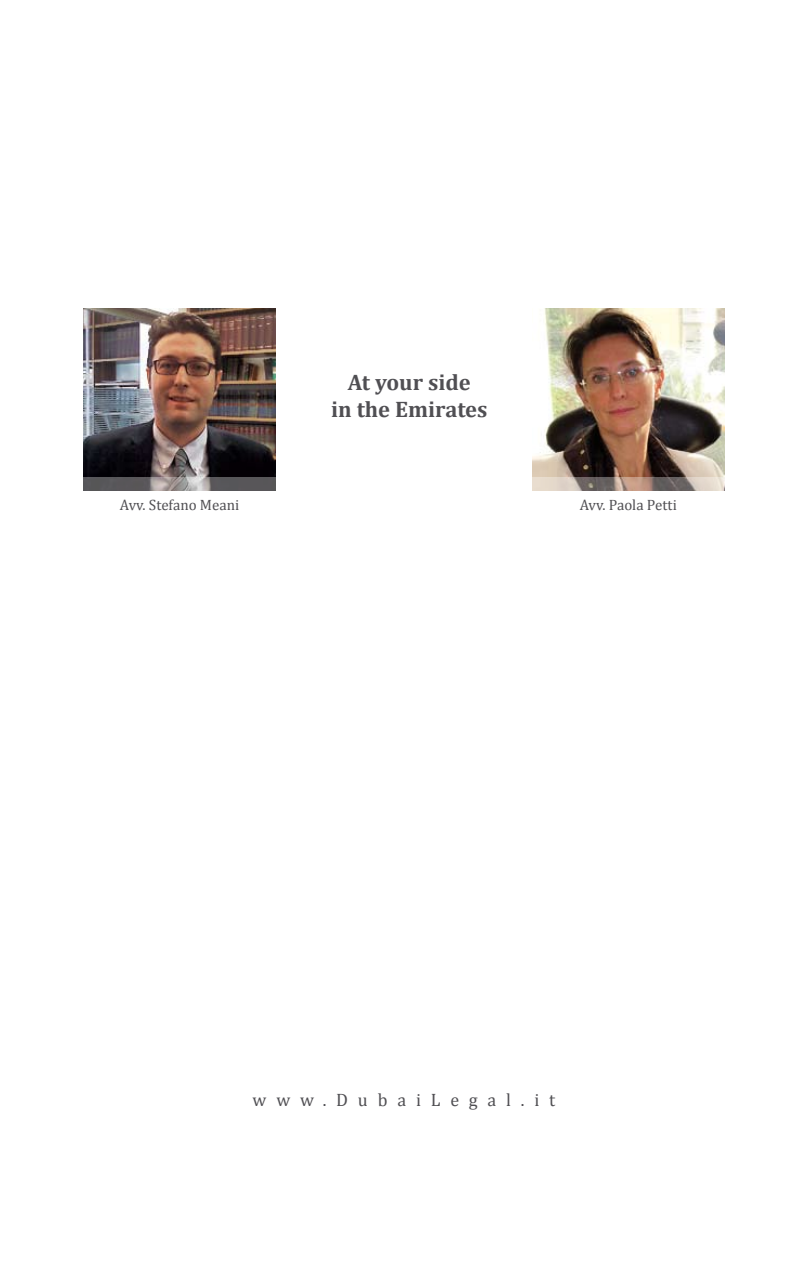
<style>
.page{position:relative;width:808px;height:1263px;background:#fff}
.page>*{position:absolute;margin:0;border:0;box-sizing:border-box;transform-origin:0 0}
.t1{font:700 22.5px/27px "Cambria";color:#504f53;text-align:center}
.t2{font:18px "Cambria";color:#504f53}
.t3{font:15px "Cambria";letter-spacing:-.02em;color:#504f53}
</style>
<div class="page">
<img style="left:84px;top:308px;width:191px;height:169px">
<img style="left:533px;top:308px;width:191px;height:169px">
<svg style="left:83px;top:477px;width:642px;height:14px"></svg>
<h1 class="t1" style="left:331px;top:369px;width:158px">At your side<br>in the Emirates</h1>
<p class="t3" style="left:120px;top:496px;width:121px">Avv. Stefano Meani</p>
<p class="t3" style="left:580px;top:496px;width:99px">Avv. Paola Petti</p>
<p class="t2" style="left:253px;top:1089px;width:304px">www.DubaiLegal.it</p>
</div>
